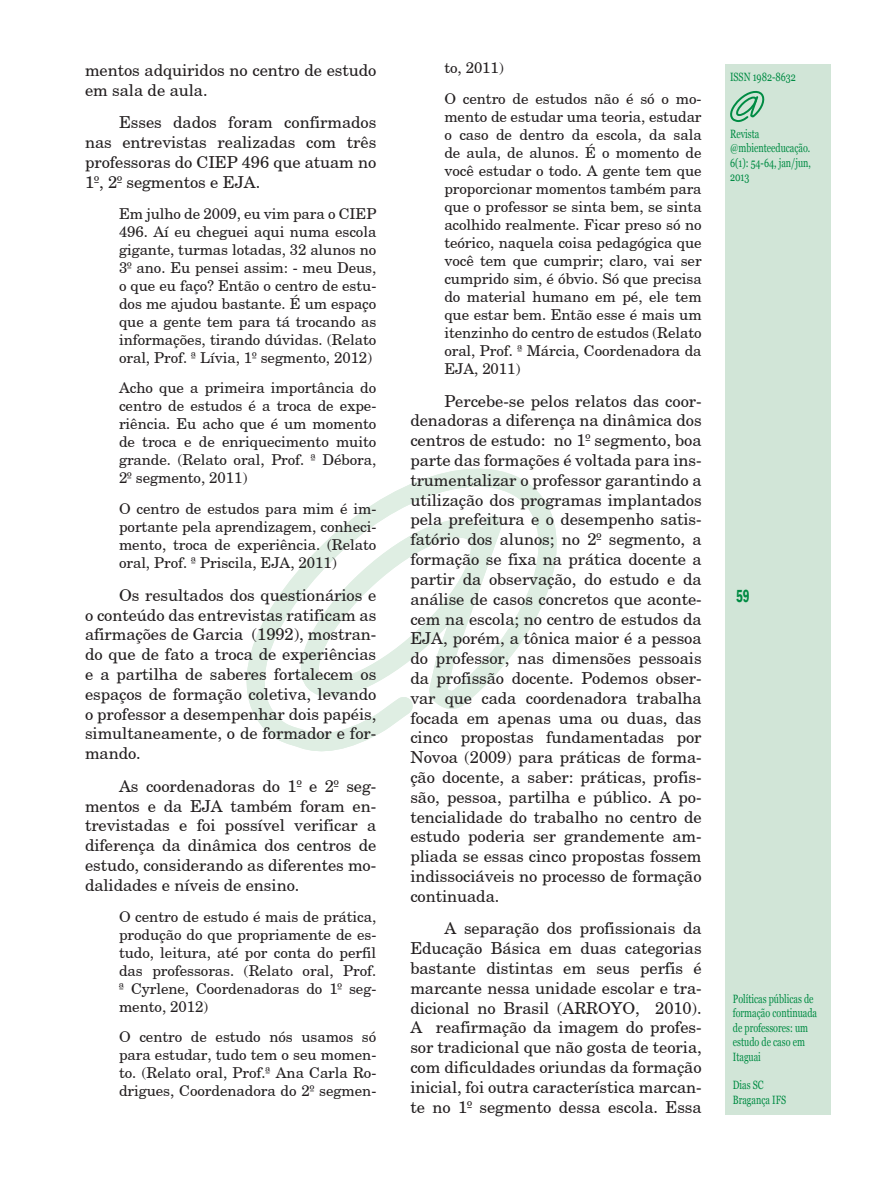
<style>
.page{position:relative;width:893px;height:1191px;background:#fff}
.page>*{position:absolute;margin:0;border:0;box-sizing:border-box;transform-origin:0 0}
.t1{font:600 condensed 18px "Franklin Gothic";color:#008b43;scale:.75 1}
.texto_miolo_01{font:16.5px/19.8px "New Century Schoolbook";letter-spacing:-.005em;color:#231f20;text-align:justify}
.recuo_de_texto_miolo{font:15px/18px "New Century Schoolbook";letter-spacing:-.005em;color:#231f20;text-align:justify}
.t2{font:12px/14.4px "Georgia";color:#008b43;scale:.75 1}
</style>
<div class="page">
<div style="left:725px;top:64px;width:105px;height:1050px;background:#d1e5d7"></div>
<svg style="left:246px;top:468px;width:311px;height:284px"></svg>
<svg style="left:730px;top:91px;width:35px;height:31px"></svg>
<p class="texto_miolo_01" style="left:85px;top:60px;width:293px">mentos adquiridos no centro de estudo em sala de aula.</p>
<p class="texto_miolo_01" style="left:85px;top:112px;width:293px;text-indent:34px">Esses dados foram confirmados nas entrevistas realizadas com três professoras do CIEP 496 que atuam no 1º, 2º segmentos e EJA.</p>
<p class="recuo_de_texto_miolo" style="left:119px;top:204px;width:259px">Em julho de 2009, eu vim para o CIEP 496. Aí eu cheguei aqui numa escola gigante, turmas lotadas, 32 alunos no 3º ano. Eu pensei assim: - meu Deus, o que eu faço? Então o centro de estu&shy;dos me ajudou bastante. É um espaço que a gente tem para tá trocando as informações, tirando dúvidas. (Relato oral, Prof. ª Lívia, 1º segmento, 2012)</p>
<p class="recuo_de_texto_miolo" style="left:119px;top:378px;width:259px">Acho que a primeira importância do centro de estudos é a troca de expe&shy;riência. Eu acho que é um momento de troca e de enriquecimento muito grande. (Relato oral, Prof. ª Débora, 2º segmento, 2011)</p>
<p class="recuo_de_texto_miolo" style="left:119px;top:499px;width:259px">O centro de estudos para mim é im&shy;portante pela aprendizagem, conheci&shy;mento, troca de experiência. (Relato oral, Prof. ª Priscila, EJA, 2011)</p>
<p class="texto_miolo_01" style="left:85px;top:584px;width:293px;text-indent:34px">Os resultados dos questionários e o conteúdo das entrevistas ratificam as afirmações de Garcia (1992), mostran&shy;do que de fato a troca de experiências e a partilha de saberes fortalecem os espaços de formação coletiva, levando o professor a desempenhar dois papéis, simultaneamente, o de formador e for&shy;mando.</p>
<p class="texto_miolo_01" style="left:85px;top:775px;width:293px;text-indent:34px">As coordenadoras do 1º e 2º seg&shy;mentos e da EJA também foram en&shy;trevistadas e foi possível verificar a diferença da dinâmica dos centros de estudo, considerando as diferentes mo&shy;dalidades e níveis de ensino.</p>
<p class="recuo_de_texto_miolo" style="left:119px;top:906px;width:259px">O centro de estudo é mais de prática, produção do que propriamente de es&shy;tudo, leitura, até por conta do perfil das professoras. (Relato oral, Prof. ª Cyrlene, Coordenadoras do 1º seg&shy;mento, 2012)</p>
<p class="recuo_de_texto_miolo" style="left:119px;top:1027px;width:259px">O centro de estudo nós usamos só para estudar, tudo tem o seu momen&shy;to. (Relato oral, Prof.ª Ana Carla Ro&shy;drigues, Coordenadora do 2º segmen-</p>
<p class="recuo_de_texto_miolo" style="left:444px;top:58px;width:61px">to, 2011)</p>
<p class="recuo_de_texto_miolo" style="left:444px;top:89px;width:259px">O centro de estudos não é só o mo&shy;mento de estudar uma teoria, estudar o caso de dentro da escola, da sala de aula, de alunos. É o momento de você estudar o todo. A gente tem que proporcionar momentos também para que o professor se sinta bem, se sinta acolhido realmente. Ficar preso só no teórico, naquela coisa pedagógica que você tem que cumprir; claro, vai ser cumprido sim, é óbvio. Só que precisa do material humano em pé, ele tem que estar bem. Então esse é mais um itenzinho do centro de estudos (Relato oral, Prof. ª Márcia, Coordenadora da EJA, 2011)</p>
<p class="texto_miolo_01" style="left:410px;top:390px;width:293px;text-indent:34px">Percebe-se pelos relatos das coor&shy;denadoras a diferença na dinâmica dos centros de estudo: no 1º segmento, boa parte das formações é voltada para ins&shy;trumentalizar o professor garantindo a utilização dos programas implantados pela prefeitura e o desempenho satis&shy;fatório dos alunos; no 2º segmento, a formação se fixa na prática docente a partir da observação, do estudo e da análise de casos concretos que aconte&shy;cem na escola; no centro de estudos da EJA, porém, a tônica maior é a pessoa do professor, nas dimensões pessoais da profissão docente. Podemos obser&shy;var que cada coordenadora trabalha focada em apenas uma ou duas, das cinco propostas fundamentadas por Novoa (2009) para práticas de forma&shy;ção docente, a saber: práticas, profis&shy;são, pessoa, partilha e público. A po&shy;tencialidade do trabalho no centro de estudo poderia ser grandemente am&shy;pliada se essas cinco propostas fossem indissociáveis no processo de formação continuada.</p>
<p class="texto_miolo_01" style="left:410px;top:918px;width:293px;text-indent:34px">A separação dos profissionais da Educação Básica em duas categorias bastante distintas em seus perfis é marcante nessa unidade escolar e tra&shy;dicional no Brasil (ARROYO, 2010).<br>A reafirmação da imagem do profes&shy;sor tradicional que não gosta de teoria, com dificuldades oriundas da formação inicial, foi outra característica marcan&shy;te no 1º segmento dessa escola. Essa</p>
<p class="t2" style="left:730px;top:69px;width:89px">ISSN 1982-8632</p>
<p class="t2" style="left:730px;top:127px;width:109px">Revista @mbienteeducação.<br>6(1): 54-64, jan/jun,<br>2013</p>
<p class="t1" style="left:736px;top:583px;width:20px">59</p>
<p class="t2" style="left:733px;top:992px;width:114px">Políticas públicas de formação continuada de professores: um estudo de caso em<br>Itaguai</p>
<p class="t2" style="left:733px;top:1078px;width:73px">Dias SC<br>Bragança IFS</p>
</div>
